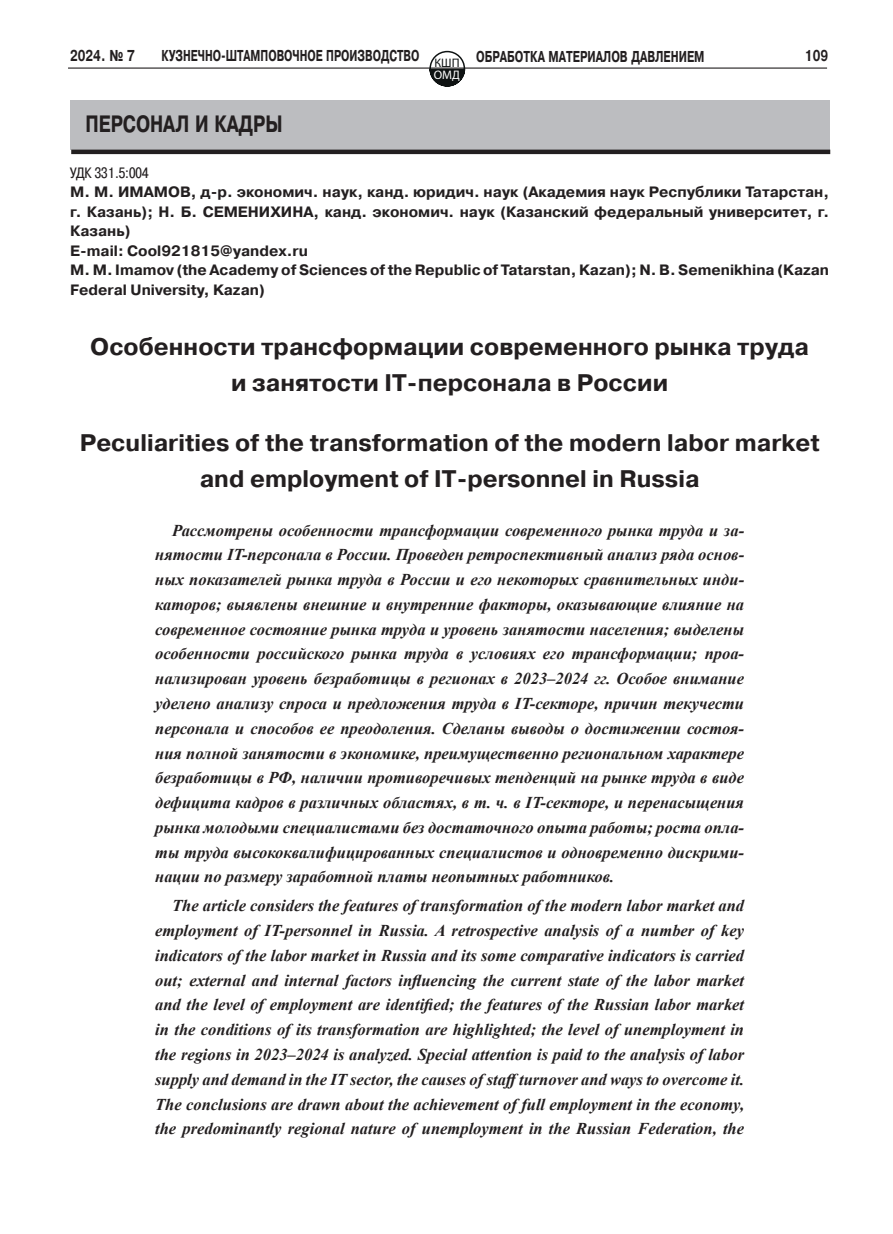
<style>
.page{position:relative;width:893px;height:1234px;background:#fff}
.page>*{position:absolute;margin:0;border:0;box-sizing:border-box;transform-origin:0 0}
.t1{font:700 24px/36px "Pragmatica C";color:#231f20;text-align:center}
.t2{font:700 condensed 22.5px "Pragmatica";color:#231f20}
.t3{font:italic 700 16.5px/24.8px "Times New Roman";color:#231f20;text-align:justify}
.t4{font:700 15px/19.5px "Pragmatica C";color:#231f20}
.t5{font:700 condensed 15px "Pragmatica";color:#231f20;scale:.88 1}
.t6{font:700 condensed 15px "Pragmatica";color:#231f20;scale:.91 1}
.t7{font:15px "Pragmatica Cond C";color:#231f20}
.t8{font:700 condensed 15px "Pragmatica";color:#231f20}
.t9{font:700 12.3px "Pragmatica Cond C";color:#0f1313}
.t10{font:700 12.3px "Pragmatica Cond C";color:#fff}
</style>
<div class="page">
<hr style="left:68px;top:67px;width:759px;height:2px;background:#231f20">
<svg style="left:429px;top:50px;width:37px;height:37px"></svg>
<div style="left:71px;top:100px;width:759px;height:49px;background:#bcbdc0"></div>
<div style="left:71px;top:149px;width:759px;height:5px;background:#231f20"></div>
<p class="t8" style="left:70px;top:47px;width:66px">2024. ¹ 7</p>
<p class="t5" style="left:162px;top:47px;width:295px">КУЗНЕЧНО-ШТАМПОВОЧНОЕ ПРОИЗВОДСТВО</p>
<p class="t6" style="left:476px;top:48px;width:252px">ОБРАБОТКА МАТЕРИАЛОВ ДАВЛЕНИЕМ</p>
<p class="t8" style="left:805px;top:47px;width:25px">109</p>
<p class="t9" style="left:435px;top:55px;width:27px">КШП</p>
<p class="t10" style="left:434px;top:67px;width:28px">ОМД</p>
<h2 class="t2" style="left:86px;top:111px;width:198px">ПЕРСОНАЛ И КАДРЫ</h2>
<p class="t7" style="left:70px;top:164px;width:80px">УДК 331.5:004</p>
<p class="t4" style="left:70px;top:182px;width:760px">М. М. ИМАМОВ, д-р. экономич. наук, канд. юридич. наук (Академия наук Республики Татарстан, г. Казань); Н. Б. СЕМЕНИХИНА, канд. экономич. наук (Казанский федеральный университет, г.<br>Казань)<br>E-mail: Cool921815@yandex.ru<br>M. M. Imamov (the Academy of Sciences of the Republic of Tatarstan, Kazan); N. B. Semenikhina (Kazan Federal University, Kazan)</p>
<h1 class="t1" style="left:90px;top:328px;width:720px">Особенности трансформации современного рынка труда и занятости IT-персонала в России</h1>
<h1 class="t1" style="left:80px;top:424px;width:741px">Peculiarities of the transformation of the modern labor market and employment of IT-personnel in Russia</h1>
<p class="t3" style="left:155px;top:517px;width:590px;text-indent:17px">Рассмотрены особенности трансформации современного рынка труда и за&shy;нятости IT-персонала в России. Проведен ретроспективный анализ ряда основ&shy;ных показателей рынка труда в России и его некоторых сравнительных инди&shy;каторов; выявлены внешние и внутренние факторы, оказывающие влияние на современное состояние рынка труда и уровень занятости населения; выделены особенности российского рынка труда в условиях его трансформации; проа&shy;нализирован уровень безработицы в регионах в 2023–2024 гг. Особое внимание уделено анализу спроса и предложения труда в IT-секторе, причин текучести персонала и способов ее преодоления. Сделаны выводы о достижении состоя&shy;ния полной занятости в экономике, преимущественно региональном характере безработицы в РФ, наличии противоречивых тенденций на рынке труда в виде дефицита кадров в различных областях, в т. ч. в IT-секторе, и перенасыщения рынка молодыми специалистами без достаточного опыта работы; роста опла&shy;ты труда высококвалифицированных специалистов и одновременно дискрими&shy;нации по размеру заработной платы неопытных работников.</p>
<p class="t3" style="left:155px;top:892px;width:590px;text-indent:17px">The article considers the features of transformation of the modern labor market and employment of IT-personnel in Russia. A retrospective analysis of a number of key indicators of the labor market in Russia and its some comparative indicators is carried out; external and internal factors influencing the current state of the labor market and the level of employment are identified; the features of the Russian labor market in the conditions of its transformation are highlighted; the level of unemployment in the regions in 2023–2024 is analyzed. Special attention is paid to the analysis of labor supply and demand in the IT sector, the causes of staffturnover and ways to overcome it.<br>The conclusions are drawn about the achievement of full employment in the economy, the predominantly regional nature of unemployment in the Russian Federation, the</p>
</div>
